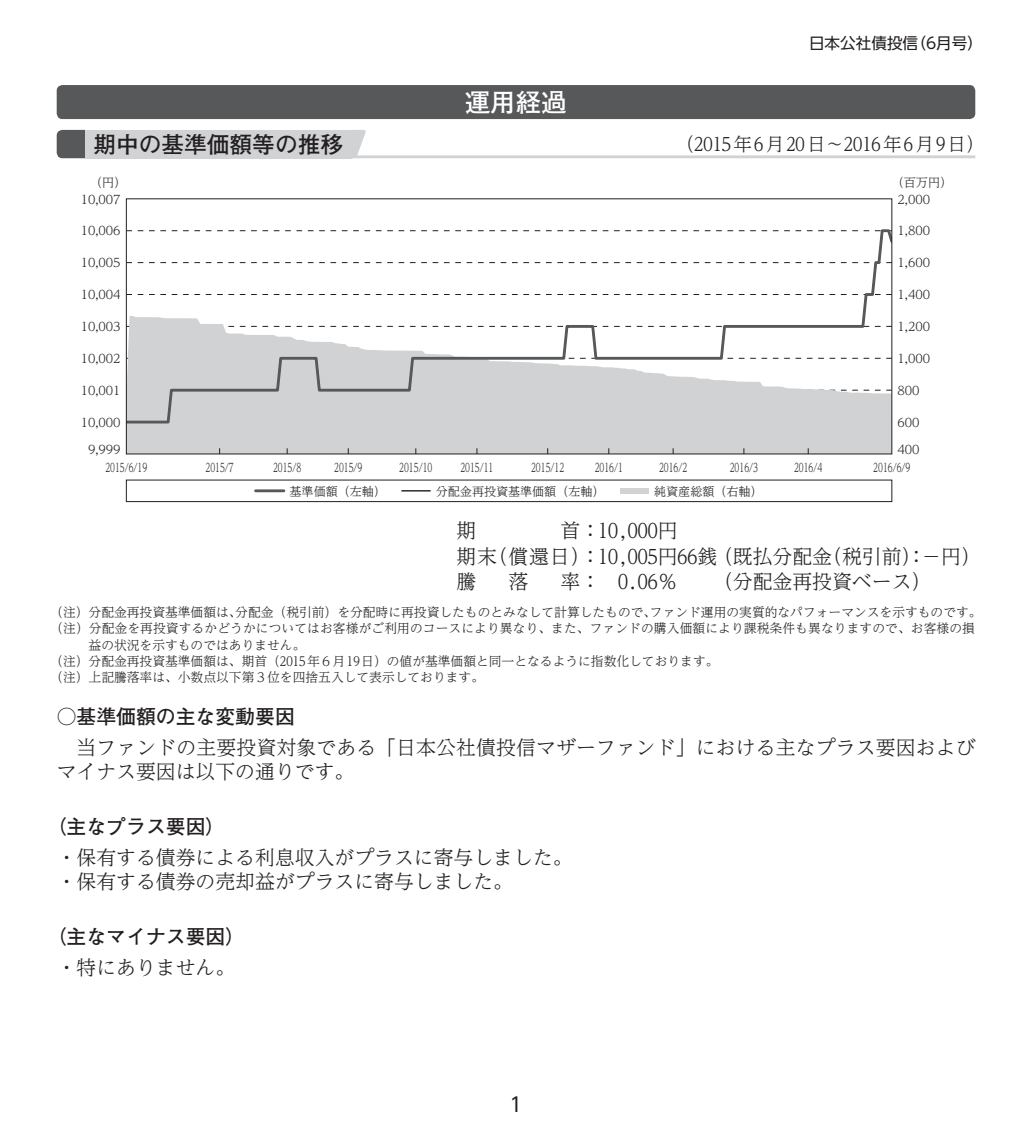
<style>
.page{position:relative;width:1032px;height:1134px;background:#fff}
.page>*{position:absolute;margin:0;border:0;box-sizing:border-box;transform-origin:0 0}
.t1{font:700 25.6px "Futo Go B101 Pro";color:#fff}
.t2{font:700 22.6px "Futo Go B101 Pro";color:#231f20}
.t3{font:300 19.8px/25.6px "UD Reimin Pro";color:#231f20}
.t4{font:700 19.8px "Futo Go B101 Pro";color:#231f20}
.t5{font:19.8px "UD Shin Go Pro";color:#231f20}
.t6{font:300 18.4px "UD Reimin Pro";color:#231f20}
.t7{font:15.6px "UD Shin Go Pro";color:#231f20}
.t8{font:300 12.8px "UD Reimin Pro";color:#231f20}
.t9{font:300 12px "UD Reimin Pro";color:#231f20}
.t10{font:300 12px "UD Reimin Pro";color:#231f20;scale:.66 1}
</style>
<div class="page">
<div style="left:57px;top:85px;width:918px;height:34px;background:#57585a;border-radius:6px"></div>
<hr style="left:85px;top:155px;width:890px;height:3px;background:#d1d2d4">
<svg style="left:57px;top:130px;width:28px;height:28px"></svg>
<div style="left:85px;top:130px;width:266px;height:28px;background:#d1d2d4"></div>
<svg style="left:351px;top:130px;width:15px;height:26px"></svg>
<div style="left:620px;top:488px;width:28px;height:6px;background:#d1d2d4"></div>
<hr style="left:256px;top:489px;width:28px;height:3px;background:#57585a">
<svg style="left:402px;top:490px;width:28px;height:1px"></svg>
<div style="left:126px;top:480px;width:766px;height:22px;border:1px solid #231f20"></div>
<div style="left:128px;top:425px;width:762px;height:27px;background:#d1d2d4"></div>
<svg style="left:128px;top:229px;width:762px;height:196px"></svg>
<h1 class="t1" style="left:465px;top:82px;width:104px">運用経過</h1>
<p class="t7" style="left:809px;top:31px;width:175px">日本公社債投信（6月号）</p>
<h2 class="t2" style="left:94px;top:126px;width:251px">期中の基準価額等の推移</h2>
<h3 class="t6" style="left:676px;top:129px;width:310px">（2015年 6月 20日～2016年 6月 9日）</h3>
<p class="t9" style="left:90px;top:172px;width:38px">（円）</p>
<p class="t9" style="left:892px;top:172px;width:62px">（百万円）</p>
<p class="t9" style="left:81px;top:189px;width:41px">10,007</p>
<p class="t9" style="left:897px;top:189px;width:34px">2,000</p>
<p class="t9" style="left:81px;top:221px;width:41px">10,006</p>
<p class="t9" style="left:897px;top:221px;width:34px">1,800</p>
<p class="t9" style="left:81px;top:253px;width:41px">10,005</p>
<p class="t9" style="left:897px;top:253px;width:34px">1,600</p>
<p class="t9" style="left:81px;top:285px;width:41px">10,004</p>
<p class="t9" style="left:897px;top:285px;width:34px">1,400</p>
<p class="t9" style="left:81px;top:317px;width:41px">10,003</p>
<p class="t9" style="left:897px;top:317px;width:34px">1,200</p>
<p class="t9" style="left:81px;top:349px;width:41px">10,002</p>
<p class="t9" style="left:897px;top:349px;width:34px">1,000</p>
<p class="t9" style="left:81px;top:381px;width:41px">10,001</p>
<p class="t9" style="left:897px;top:381px;width:24px">800</p>
<p class="t9" style="left:81px;top:412px;width:41px">10,000</p>
<p class="t9" style="left:897px;top:412px;width:24px">600</p>
<p class="t9" style="left:88px;top:440px;width:34px">9,999</p>
<p class="t9" style="left:897px;top:440px;width:24px">400</p>
<p class="t10" style="left:105px;top:458px;width:65px">2015/6/19</p>
<p class="t10" style="left:205px;top:458px;width:44px">2015/7</p>
<p class="t10" style="left:273px;top:458px;width:44px">2015/8</p>
<p class="t10" style="left:334px;top:458px;width:44px">2015/9</p>
<p class="t10" style="left:399px;top:458px;width:52px">2015/10</p>
<p class="t10" style="left:460px;top:458px;width:52px">2015/11</p>
<p class="t10" style="left:531px;top:458px;width:52px">2015/12</p>
<p class="t10" style="left:595px;top:458px;width:44px">2016/1</p>
<p class="t10" style="left:659px;top:458px;width:44px">2016/2</p>
<p class="t10" style="left:730px;top:458px;width:44px">2016/3</p>
<p class="t10" style="left:794px;top:458px;width:44px">2016/4</p>
<p class="t10" style="left:873px;top:458px;width:58px">2016/6/9</p>
<p class="t9" style="left:290px;top:481px;width:98px">基準価額（左軸）</p>
<p class="t9" style="left:436px;top:481px;width:170px">分配金再投資基準価額（左軸）</p>
<p class="t9" style="left:654px;top:481px;width:110px">純資産総額（右軸）</p>
<h3 class="t3" style="left:456px;top:517px;width:526px;text-indent:104px">首：10,000円<br>期末（償還日）：10,005円66銭（既払分配金（税引前）：－円）騰</h3>
<h3 class="t3" style="left:456px;top:517px;width:21px">期</h3>
<h3 class="t3" style="left:508px;top:568px;width:21px">落</h3>
<h3 class="t3" style="left:561px;top:568px;width:118px">率： 0.06％</h3>
<h3 class="t3" style="left:713px;top:568px;width:220px">（分配金再投資ベース）</h3>
<p class="t8" style="left:50px;top:602px;width:933px">（注）分配金再投資基準価額は、分配金（税引前）を分配時に再投資したものとみなして計算したもので、ファンド運用の実質的なパフォーマンスを示すものです。</p>
<p class="t8" style="left:50px;top:618px;width:926px">（注）分配金を再投資するかどうかについてはお客様がご利用のコースにより異なり、また、ファンドの購入価額により課税条件も異なりますので、お客様の損</p>
<p class="t8" style="left:89px;top:634px;width:218px">益の状況を示すものではありません。</p>
<p class="t8" style="left:50px;top:651px;width:670px">（注）分配金再投資基準価額は、期首（2015年6月 19日）の値が基準価額と同一となるように指数化しております。</p>
<p class="t8" style="left:50px;top:667px;width:435px">（注）上記騰落率は、小数点以下第3位を四捨五入して表示しております。</p>
<h3 class="t4" style="left:57px;top:700px;width:240px">○基準価額の主な変動要因</h3>
<h3 class="t3" style="left:57px;top:734px;width:920px;line-height:24.4px;text-indent:20px">当ファンドの主要投資対象である「日本公社債投信マザーファンド」における主なプラス要因およびマイナス要因は以下の通りです。</h3>
<h3 class="t4" style="left:47px;top:810px;width:180px">（主なプラス要因）</h3>
<h3 class="t3" style="left:57px;top:844px;width:517px;line-height:24.4px">・保有する債券による利息収入がプラスに寄与しました。・保有する債券の売却益がプラスに寄与しました。</h3>
<h3 class="t4" style="left:47px;top:920px;width:200px">（主なマイナス要因）</h3>
<h3 class="t3" style="left:57px;top:954px;width:180px">・特にありません。</h3>
<h3 class="t5" style="left:509px;top:1088px;width:15px">1</h3>
</div>
